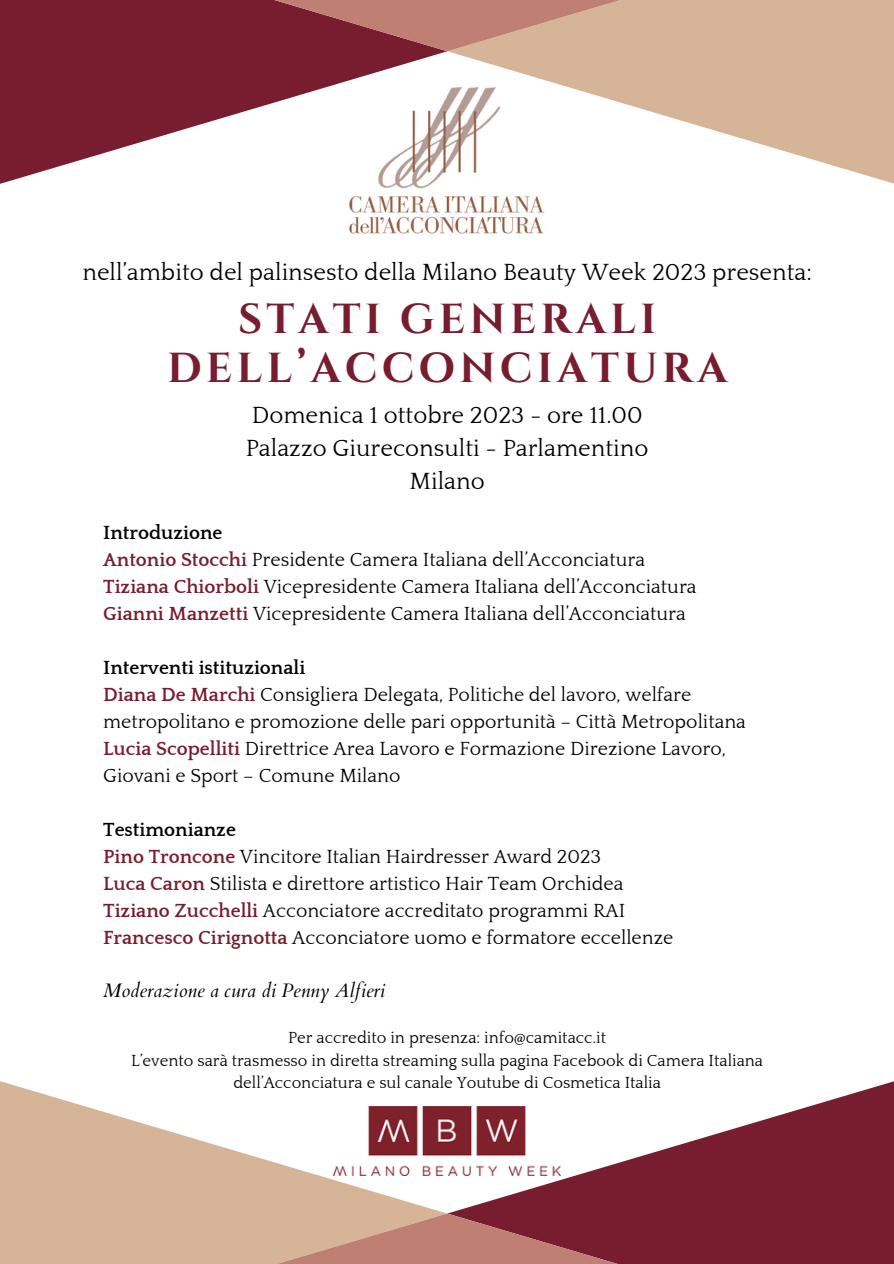
<style>
.page{position:relative;width:894px;height:1264px;background:#fff}
.page>*{position:absolute;margin:0;border:0;box-sizing:border-box;transform-origin:0 0}
.t1{font:700 41.85px/48.4px "Cinzel";letter-spacing:.1em;color:#781d2f;text-align:center}
.t2{font:24px "Quattrocento";color:#000}
.t3{font:19.5px/27px "Quattrocento";color:#000}
.t4{font:700 19.5px "Quattrocento";color:#000}
.t5{font:italic 19.5px "Cardo";color:#000}
.t6{font:16.5px/22.5px "Quattrocento";color:#000;text-align:center}
.s1{font-weight:700;color:#781d2f}
</style>
<div class="page">
<img style="left:349px;top:185px;width:196px;height:49px">
<svg style="left:0;top:0;width:447px;height:185px;fill:#781d2f"></svg>
<svg style="left:447px;top:0;width:446px;height:184px;fill:#d6b498"></svg>
<svg style="left:274px;top:0;width:346px;height:51px;background:#b3736b"></svg>
<svg style="left:448px;top:1081px;width:445px;height:182px;fill:#781d2f"></svg>
<svg style="left:0;top:1081px;width:445px;height:182px;fill:#d6b498"></svg>
<svg style="left:275px;top:1213px;width:344px;height:50px;background:#b3746b"></svg>
<img style="left:334px;top:1106px;width:226px;height:69px">
<p class="t2" style="left:82px;top:260px;width:731px">nell’ambito del palinsesto della Milano Beauty Week 2023 presenta:</p>
<p class="t1" style="left:167px;top:296px;width:561px">STATI GENERALI<br>DELL’ACCONCIATURA</p>
<p class="t2" style="left:252px;top:403px;width:392px">Domenica 1 ottobre 2023 - ore 11.00</p>
<p class="t2" style="left:246px;top:436px;width:404px">Palazzo Giureconsulti - Parlamentino</p>
<p class="t2" style="left:409px;top:468px;width:77px">Milano</p>
<p class="t4" style="left:103px;top:522px;width:121px">Introduzione</p>
<p class="t3" style="left:103px;top:546px;width:543px"><span class="s1">Antonio Stocchi</span> Presidente Camera Italiana dell’Acconciatura</p>
<p class="t3" style="left:103px;top:573px;width:594px"><span class="s1">Tiziana Chiorboli</span> Vicepresidente Camera Italiana dell’Acconciatura</p>
<p class="t3" style="left:103px;top:600px;width:584px"><span class="s1">Gianni Manzetti</span> Vicepresidente Camera Italiana dell’Acconciatura</p>
<p class="t4" style="left:103px;top:657px;width:203px">Interventi istituzionali</p>
<p class="t3" style="left:103px;top:681px;width:644px"><span class="s1">Diana De Marchi</span> Consigliera Delegata, Politiche del lavoro, welfare metropolitano e promozione delle pari opportunità – Città Metropolitana</p>
<p class="t3" style="left:103px;top:735px;width:624px"><span class="s1">Lucia Scopelliti</span> Direttrice Area Lavoro e Formazione Direzione Lavoro,<br>Giovani e Sport – Comune Milano</p>
<p class="t4" style="left:103px;top:819px;width:134px">Testimonianze</p>
<p class="t3" style="left:103px;top:843px;width:499px"><span class="s1">Pino Troncone</span> Vincitore Italian Hairdresser Award 2023</p>
<p class="t3" style="left:103px;top:870px;width:521px"><span class="s1">Luca Caron</span> Stilista e direttore artistico Hair Team Orchidea</p>
<p class="t3" style="left:103px;top:897px;width:523px"><span class="s1">Tiziano Zucchelli</span> Acconciatore accreditato programmi RAI</p>
<p class="t3" style="left:103px;top:924px;width:571px"><span class="s1">Francesco Cirignotta</span> Acconciatore uomo e formatore eccellenze</p>
<p class="t5" style="left:103px;top:977px;width:283px">Moderazione a cura di Penny Alfieri</p>
<p class="t6" style="left:288px;top:1027px;width:319px">Per accredito in presenza: info@camitacc.it</p>
<p class="t6" style="left:131px;top:1049px;width:633px">L’evento sarà trasmesso in diretta streaming sulla pagina Facebook di Camera Italiana dell’Acconciatura e sul canale Youtube di Cosmetica Italia</p>
</div>
